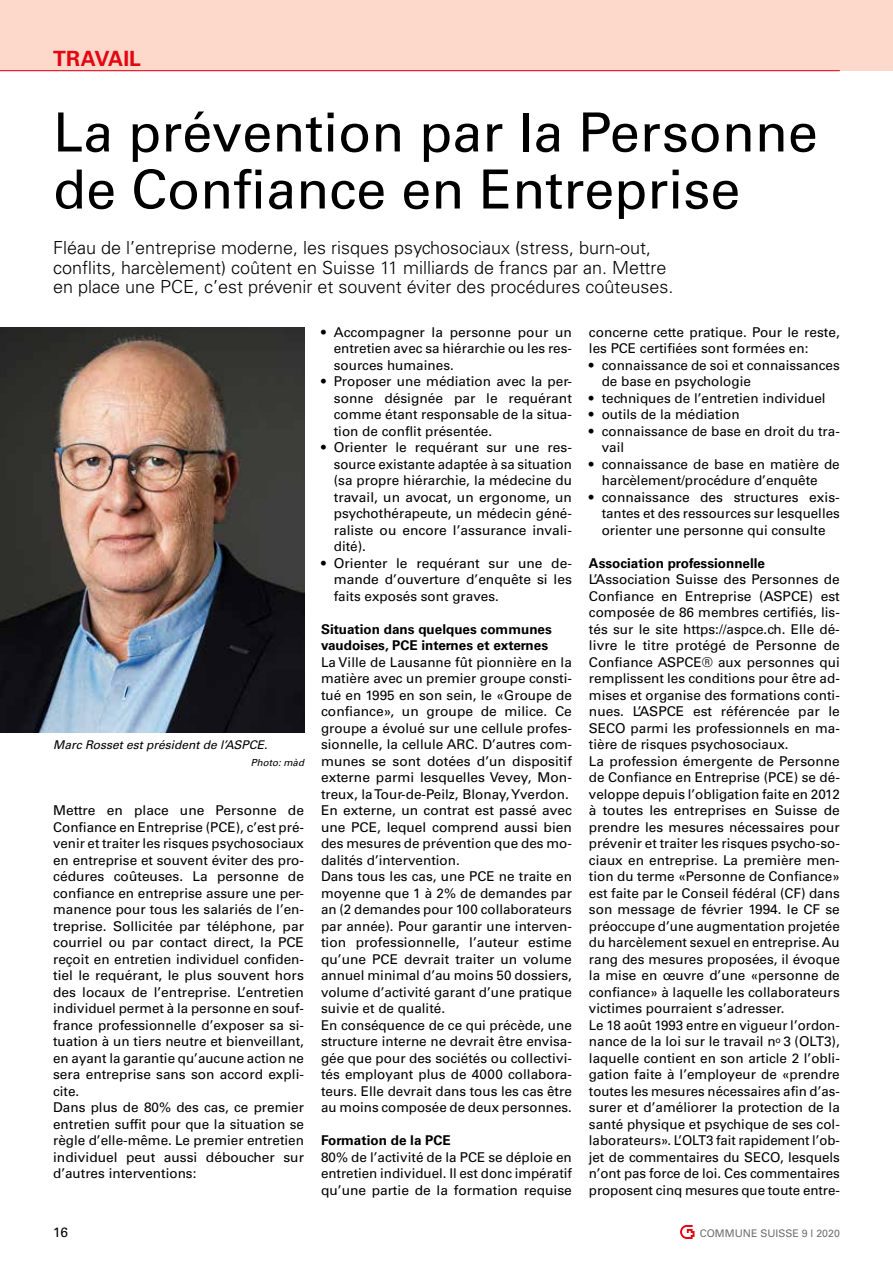
<style>
.page{position:relative;width:893px;height:1263px;background:#fff}
.page>*{position:absolute;margin:0;border:0;box-sizing:border-box;transform-origin:0 0}
.t1{font:54px/57px "Univers LT Std";color:#000}
.t2{font:700 21px "Univers LT Std";letter-spacing:.005em;color:#e30613}
.t3{font:300 18px/19.5px "Univers LT Std";color:#000}
.t4{font:13.5px/16.5px "Univers LT Std";color:#000}
.t5{font:700 13.5px/16.5px "Univers LT Std";color:#000}
.t6{font:italic 12px "Univers LT Std";color:#000}
.t7{font:10.5px "Univers LT Std";color:#706f6f}
.t8{font:italic 9.75px "Univers LT Std";color:#000}
</style>
<div class="page">
<div style="left:0;top:0;width:893px;height:71px;background:#fcd9ca"></div>
<hr style="left:0;top:70px;width:840px;height:1px;background:#e30613">
<svg style="left:680px;top:1225px;width:14px;height:14px"></svg>
<img style="left:0;top:327px;width:304px;height:406px">
<h2 class="t2" style="left:53px;top:46px;width:89px">TRAVAIL</h2>
<h1 class="t1" style="left:53px;top:104px;width:766px">La prévention par la Personne de Confiance en Entreprise</h1>
<h3 class="t3" style="left:53px;top:238px;width:622px">Fléau de l’entreprise moderne, les risques psychosociaux (stress, burn-out, conflits, harcèlement) coûtent en Suisse 11 milliards de francs par an. Mettre en place une PCE, c’est prévenir et souvent éviter des procédures coûteuses.</h3>
<p class="t6" style="left:53px;top:738px;width:216px">Marc Rosset est président de l’ASPCE.</p>
<p class="t8" style="left:251px;top:756px;width:55px">Photo: màd</p>
<p class="t4" style="left:53px;top:802px;width:252px">Mettre en place une Personne de Confiance en Entreprise (PCE), c’est pré&shy;venir et traiter les risques psychosociaux en entreprise et souvent éviter des pro&shy;cédures coûteuses. La personne de confiance en entreprise assure une per&shy;manence pour tous les salariés de l’en&shy;treprise. Sollicitée par téléphone, par courriel ou par contact direct, la PCE reçoit en entretien individuel confiden&shy;tiel le requérant, le plus souvent hors des locaux de l’entreprise. L’entretien individuel permet à la personne en souf&shy;france professionnelle d’exposer sa si&shy;tuation à un tiers neutre et bienveillant, en ayant la garantie qu’aucune action ne sera entreprise sans son accord expli&shy;cite.<br>Dans plus de 80% des cas, ce premier entretien suffit pour que la situation se règle d’elle-même. Le premier entretien individuel peut aussi déboucher sur d’autres interventions:</p>
<p class="t4" style="left:334px;top:324px;width:240px;text-align:justify;text-indent:-13px">• Accompagner la personne pour un entretien avec sa hiérarchie ou les res&shy;sources humaines.</p>
<p class="t4" style="left:334px;top:373px;width:240px;text-align:justify;text-indent:-13px">• Proposer une médiation avec la per&shy;sonne désignée par le requérant comme étant responsable de la situa&shy;tion de conflit présentée.</p>
<p class="t4" style="left:334px;top:439px;width:240px;text-align:justify;text-indent:-13px">• Orienter le requérant sur une res&shy;source existante adaptée à sa situation (sa propre hiérarchie, la médecine du travail, un avocat, un ergonome, un psychothérapeute, un médecin géné&shy;raliste ou encore l’assurance invali&shy;dité).</p>
<p class="t4" style="left:334px;top:555px;width:240px;text-align:justify;text-indent:-13px">• Orienter le requérant sur une de&shy;mande d’ouverture d’enquête si les faits exposés sont graves.</p>
<p class="t5" style="left:321px;top:621px;width:232px">Situation dans quelques communes vaudoises, PCE internes et externes</p>
<p class="t4" style="left:321px;top:654px;width:252px">La Ville de Lausanne fût pionnière en la matière avec un premier groupe consti&shy;tué en 1995 en son sein, le «Groupe de confiance», un groupe de milice. Ce groupe a évolué sur une cellule profes&shy;sionnelle, la cellule ARC. D’autres com&shy;munes se sont dotées d’un dispositif externe parmi lesquelles Vevey, Mon&shy;treux, la Tour-de-Peilz, Blonay, Yverdon.<br>En externe, un contrat est passé avec une PCE, lequel comprend aussi bien des mesures de prévention que des mo&shy;dalités d’intervention.<br>Dans tous les cas, une PCE ne traite en moyenne que 1 à 2% de demandes par an (2 demandes pour 100 collaborateurs par année). Pour garantir une interven&shy;tion professionnelle, l’auteur estime qu’une PCE devrait traiter un volume annuel minimal d’au moins 50 dossiers, volume d’activité garant d’une pratique suivie et de qualité.<br>En conséquence de ce qui précède, une structure interne ne devrait être envisa&shy;gée que pour des sociétés ou collectivi&shy;tés employant plus de 4000 collabora&shy;teurs. Elle devrait dans tous les cas être au moins composée de deux personnes.</p>
<p class="t5" style="left:321px;top:1132px;width:131px">Formation de la PCE</p>
<p class="t4" style="left:321px;top:1149px;width:252px;text-align:justify">80% de l’activité de la PCE se déploie en entretien individuel. Il est donc impératif qu’une partie de la formation requise</p>
<p class="t4" style="left:589px;top:324px;width:252px">concerne cette pratique. Pour le reste, les PCE certifiées sont formées en:</p>
<p class="t4" style="left:602px;top:357px;width:240px;text-indent:-13px">• connaissance de soi et connaissances de base en psychologie</p>
<p class="t4" style="left:589px;top:390px;width:238px">• techniques de l’entretien individuel</p>
<p class="t4" style="left:589px;top:406px;width:152px">• outils de la médiation</p>
<p class="t4" style="left:602px;top:423px;width:240px;text-indent:-13px">• connaissance de base en droit du tra&shy;vail</p>
<p class="t4" style="left:602px;top:456px;width:240px;text-indent:-13px">• connaissance de base en matière de harcèlement/procédure d’enquête</p>
<p class="t4" style="left:602px;top:489px;width:240px;text-align:justify;text-indent:-13px">• connaissance des structures exis&shy;tantes et des ressources sur lesquelles orienter une personne qui consulte</p>
<p class="t5" style="left:589px;top:555px;width:178px">Association professionnelle</p>
<p class="t4" style="left:589px;top:571px;width:252px">L’Association Suisse des Personnes de Confiance en Entreprise (ASPCE) est composée de 86 membres certifiés, lis&shy;tés sur le site https://aspce.ch. Elle dé&shy;livre le titre protégé de Personne de Confiance ASPCE® aux personnes qui remplissent les conditions pour être ad&shy;mises et organise des formations conti&shy;nues. L’ASPCE est référencée par le SECO parmi les professionnels en ma&shy;tière de risques psychosociaux.<br>La profession émergente de Personne de Confiance en Entreprise (PCE) se dé&shy;veloppe depuis l’obligation faite en 2012 à toutes les entreprises en Suisse de prendre les mesures nécessaires pour prévenir et traiter les risques psycho-so&shy;ciaux en entreprise. La première men&shy;tion du terme «Personne de Confiance» est faite par le Conseil fédéral (CF) dans son message de février 1994. le CF se préoccupe d’une augmentation projetée du harcèlement sexuel en entreprise. Au rang des mesures proposées, il évoque la mise en œuvre d’une «personne de confiance» à laquelle les collaborateurs victimes pourraient s’adresser.<br>Le 18 août 1993 entre en vigueur l’ordon&shy;nance de la loi sur le travail n<sup>o</sup> 3 (OLT3), laquelle contient en son article 2 l’obli&shy;gation faite à l’employeur de «prendre toutes les mesures nécessaires afin d’as&shy;surer et d’améliorer la protection de la santé physique et psychique de ses col&shy;laborateurs». L’OLT3 fait rapidement l’ob&shy;jet de commentaires du SECO, lesquels n’ont pas force de loi. Ces commentaires proposent cinq mesures que toute entre-</p>
<p class="t4" style="left:53px;top:1224px;width:16px">16</p>
<p class="t7" style="left:700px;top:1227px;width:142px">COMMUNE SUISSE 9 l 2020</p>
</div>
